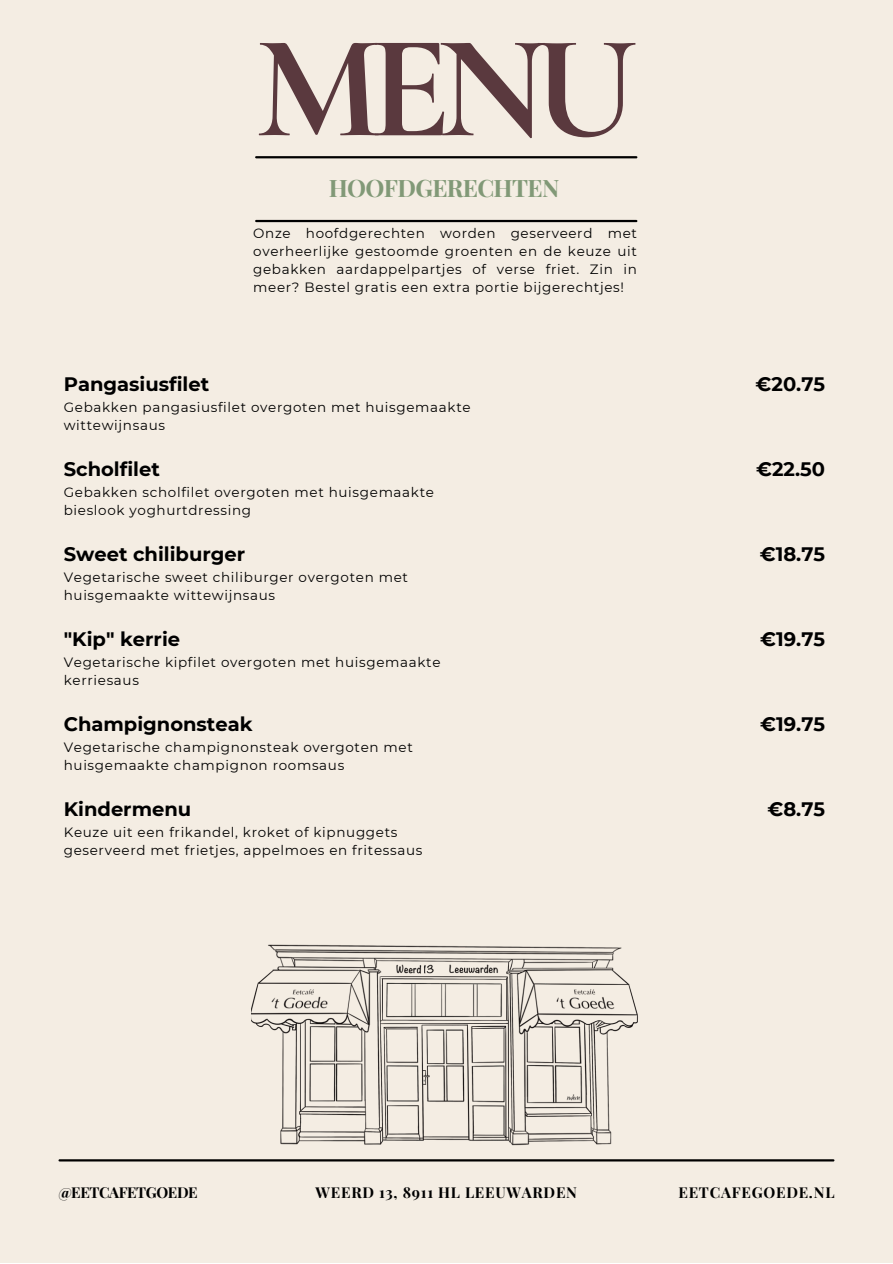
<style>
.page{position:relative;width:893px;height:1264px;background:#fff}
.page>*{position:absolute;margin:0;border:0;box-sizing:border-box;transform-origin:0 0}
.t1{font:700 147.6px "Cormorant Garamond";color:#5a393e}
.t2{font:700 24px "Playfair Display";letter-spacing:-.03em;color:#819977}
.t3{font:700 19.5px "Montserrat";color:#000}
.t4{font:700 15px "Playfair Display";letter-spacing:.05em;color:#000}
.t5{font:700 15px "Playfair Display";letter-spacing:-.03em;color:#000}
.t6{font:13.5px/18px "Montserrat";letter-spacing:.05em;color:#000}
</style>
<div class="page">
<div style="left:0;top:0;width:892px;height:1262px;background:#f4ede3"></div>
<img style="left:251px;top:944px;width:387px;height:202px">
<hr style="left:60px;top:1159px;width:773px;height:2px;background:#000">
<hr style="left:256px;top:156px;width:380px;height:2px;background:#000">
<hr style="left:256px;top:220px;width:380px;height:2px;background:#000">
<p class="t1" style="left:255px;top:-1px;width:383px">MENU</p>
<p class="t2" style="left:328px;top:171px;width:232px">HOOFDGERECHTEN</p>
<p class="t3" style="left:64px;top:372px;width:147px">Pangasiusfilet</p>
<p class="t6" style="left:253px;top:224px;width:385px;text-align:justify">Onze hoofdgerechten worden geserveerd met overheerlijke gestoomde groenten en de keuze uit gebakken aardappelpartjes of verse friet. Zin in meer? Bestel gratis een extra portie bijgerechtjes!</p>
<p class="t6" style="left:64px;top:398px;width:408px">Gebakken pangasiusfilet overgoten met huisgemaakte wittewijnsaus</p>
<p class="t3" style="left:64px;top:457px;width:98px">Scholfilet</p>
<p class="t6" style="left:64px;top:483px;width:372px">Gebakken scholfilet overgoten met huisgemaakte bieslook yoghurtdressing</p>
<p class="t3" style="left:64px;top:542px;width:183px">Sweet chiliburger</p>
<p class="t6" style="left:64px;top:568px;width:346px">Vegetarische sweet chiliburger overgoten met huisgemaakte wittewijnsaus</p>
<p class="t3" style="left:64px;top:627px;width:118px">"Kip" kerrie</p>
<p class="t6" style="left:64px;top:653px;width:378px">Vegetarische kipfilet overgoten met huisgemaakte kerriesaus</p>
<p class="t3" style="left:64px;top:712px;width:190px">Champignonsteak</p>
<p class="t6" style="left:64px;top:738px;width:350px">Vegetarische champignonsteak overgoten met huisgemaakte champignon roomsaus</p>
<p class="t3" style="left:64px;top:797px;width:129px">Kindermenu</p>
<p class="t6" style="left:64px;top:823px;width:360px">Keuze uit een frikandel, kroket of kipnuggets geserveerd met frietjes, appelmoes en fritessaus</p>
<p class="t3" style="left:755px;top:372px;width:71px">€20.75</p>
<p class="t3" style="left:756px;top:457px;width:70px">€22.50</p>
<p class="t3" style="left:759px;top:542px;width:67px">€18.75</p>
<p class="t3" style="left:760px;top:627px;width:66px">€19.75</p>
<p class="t3" style="left:760px;top:712px;width:66px">€19.75</p>
<p class="t3" style="left:767px;top:797px;width:59px">€8.75</p>
<p class="t5" style="left:58px;top:1181px;width:141px">@EETCAFETGOEDE</p>
<p class="t4" style="left:315px;top:1181px;width:263px">WEERD 13, 8911 HL LEEUWARDEN</p>
<p class="t4" style="left:678px;top:1181px;width:157px">EETCAFEGOEDE.NL</p>
</div>
